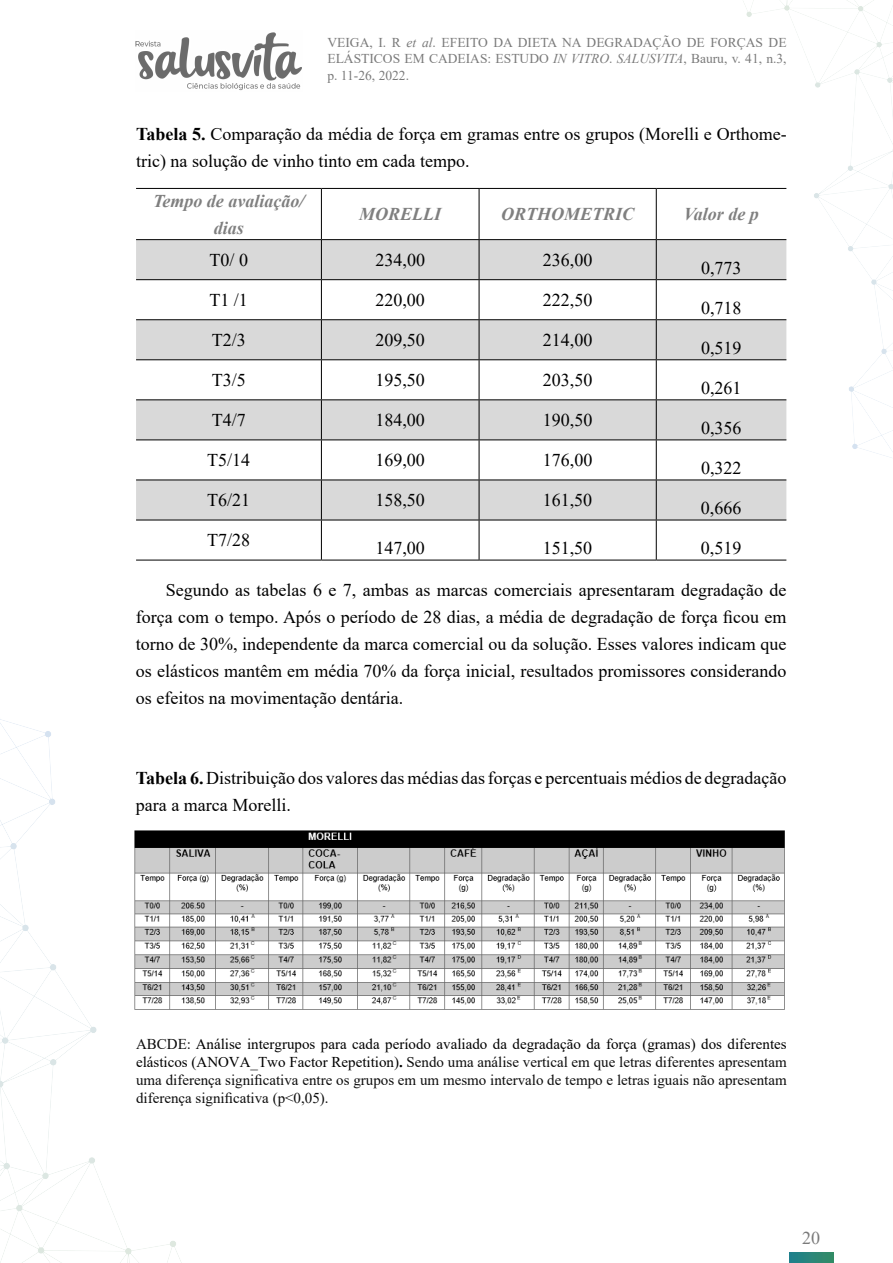
<style>
.page{position:relative;width:893px;height:1263px;background:#fff}
.page>*{position:absolute;margin:0;border:0;box-sizing:border-box;transform-origin:0 0}
.t1{font:18px/27px "Times New Roman";color:#000}
.t2{font:italic 700 18px/27px "Times New Roman";color:#7f7f7f;text-align:center}
.t3{font:18px "Times New Roman";color:#7a7a7a}
.t4{font:15px/18px "Times New Roman";color:#0d0d0d;text-align:justify}
.t5{font:13.5px/16.5px "Times New Roman";color:#7a7a7a;text-align:justify}
.s1{font-style:italic}
.s2{font-weight:700}
.s3{color:#000}
.s4{font-weight:700;color:#000}
</style>
<div class="page">
<img style="left:0;top:719px;width:182px;height:544px">
<img style="left:729px;top:0;width:164px;height:458px">
<img style="left:789px;top:1253px;width:44px;height:10px">
<img style="left:135px;top:32px;width:167px;height:59px">
<svg style="left:136px;top:240px;width:650px;height:280px;fill:#d9d9d9"></svg>
<hr style="left:136px;top:188px;width:185px;height:1px;background:#000">
<hr style="left:321px;top:188px;width:158px;height:1px;background:#000">
<hr style="left:321px;top:189px;width:1px;height:50px;background:#000">
<hr style="left:479px;top:188px;width:177px;height:1px;background:#000">
<hr style="left:479px;top:189px;width:1px;height:50px;background:#000">
<hr style="left:656px;top:188px;width:130px;height:1px;background:#000">
<hr style="left:656px;top:189px;width:1px;height:50px;background:#000">
<hr style="left:136px;top:239px;width:185px;height:1px;background:#000">
<hr style="left:321px;top:239px;width:158px;height:1px;background:#000">
<hr style="left:321px;top:240px;width:1px;height:39px;background:#000">
<hr style="left:479px;top:239px;width:177px;height:1px;background:#000">
<hr style="left:479px;top:240px;width:1px;height:39px;background:#000">
<hr style="left:656px;top:239px;width:130px;height:1px;background:#000">
<hr style="left:656px;top:240px;width:1px;height:39px;background:#000">
<hr style="left:136px;top:279px;width:185px;height:1px;background:#000">
<hr style="left:321px;top:279px;width:158px;height:1px;background:#000">
<hr style="left:321px;top:280px;width:1px;height:39px;background:#000">
<hr style="left:479px;top:279px;width:177px;height:1px;background:#000">
<hr style="left:479px;top:280px;width:1px;height:39px;background:#000">
<hr style="left:656px;top:279px;width:130px;height:1px;background:#000">
<hr style="left:656px;top:280px;width:1px;height:39px;background:#000">
<hr style="left:136px;top:319px;width:185px;height:1px;background:#000">
<hr style="left:321px;top:319px;width:158px;height:1px;background:#000">
<hr style="left:321px;top:320px;width:1px;height:39px;background:#000">
<hr style="left:479px;top:319px;width:177px;height:1px;background:#000">
<hr style="left:479px;top:320px;width:1px;height:39px;background:#000">
<hr style="left:656px;top:319px;width:130px;height:1px;background:#000">
<hr style="left:656px;top:320px;width:1px;height:39px;background:#000">
<hr style="left:136px;top:359px;width:185px;height:1px;background:#000">
<hr style="left:321px;top:359px;width:158px;height:1px;background:#000">
<hr style="left:321px;top:360px;width:1px;height:39px;background:#000">
<hr style="left:479px;top:359px;width:177px;height:1px;background:#000">
<hr style="left:479px;top:360px;width:1px;height:39px;background:#000">
<hr style="left:656px;top:359px;width:130px;height:1px;background:#000">
<hr style="left:656px;top:360px;width:1px;height:39px;background:#000">
<hr style="left:136px;top:399px;width:185px;height:1px;background:#000">
<hr style="left:321px;top:399px;width:158px;height:1px;background:#000">
<hr style="left:321px;top:400px;width:1px;height:39px;background:#000">
<hr style="left:479px;top:399px;width:177px;height:1px;background:#000">
<hr style="left:479px;top:400px;width:1px;height:39px;background:#000">
<hr style="left:656px;top:399px;width:130px;height:1px;background:#000">
<hr style="left:656px;top:400px;width:1px;height:39px;background:#000">
<hr style="left:136px;top:439px;width:185px;height:1px;background:#000">
<hr style="left:321px;top:439px;width:158px;height:1px;background:#000">
<hr style="left:321px;top:440px;width:1px;height:40px;background:#000">
<hr style="left:479px;top:439px;width:177px;height:1px;background:#000">
<hr style="left:479px;top:440px;width:1px;height:40px;background:#000">
<hr style="left:656px;top:439px;width:130px;height:1px;background:#000">
<hr style="left:656px;top:440px;width:1px;height:40px;background:#000">
<hr style="left:136px;top:480px;width:185px;height:1px;background:#000">
<hr style="left:321px;top:480px;width:158px;height:1px;background:#000">
<hr style="left:321px;top:480px;width:1px;height:40px;background:#000">
<hr style="left:479px;top:480px;width:177px;height:1px;background:#000">
<hr style="left:479px;top:480px;width:1px;height:40px;background:#000">
<hr style="left:656px;top:480px;width:130px;height:1px;background:#000">
<hr style="left:656px;top:480px;width:1px;height:40px;background:#000">
<hr style="left:136px;top:520px;width:185px;height:1px;background:#000">
<hr style="left:321px;top:520px;width:158px;height:1px;background:#000">
<hr style="left:321px;top:520px;width:1px;height:40px;background:#000">
<hr style="left:479px;top:520px;width:177px;height:1px;background:#000">
<hr style="left:479px;top:520px;width:1px;height:40px;background:#000">
<hr style="left:656px;top:520px;width:130px;height:1px;background:#000">
<hr style="left:656px;top:520px;width:1px;height:40px;background:#000">
<hr style="left:136px;top:560px;width:185px;height:1px;background:#000">
<hr style="left:321px;top:560px;width:158px;height:1px;background:#000">
<hr style="left:479px;top:560px;width:177px;height:1px;background:#000">
<hr style="left:656px;top:560px;width:130px;height:1px;background:#000">
<img style="left:134px;top:829px;width:651px;height:182px">
<p class="t5" style="left:327px;top:33px;width:461px">VEIGA, I. R <span class="s1">et al</span>. EFEITO DA DIETA NA DEGRADAÇÃO DE FORÇAS DE ELÁSTICOS EM CADEIAS: ESTUDO <span class="s1">IN VITRO</span>. <span class="s1">SALUSVITA</span>, Bauru, v. 41, n.3, p. 11-26, 2022.</p>
<p class="t1" style="left:136px;top:120px;width:652px"><span class="s2">Tabela 5.</span> Comparação da média de força em gramas entre os grupos (Morelli e Orthome&shy;tric) na solução de vinho tinto em cada tempo.</p>
<p class="t2" style="left:153px;top:187px;width:153px">Tempo de avaliação/ dias</p>
<p class="t2" style="left:359px;top:200px;width:84px">MORELLI</p>
<p class="t2" style="left:501px;top:200px;width:135px">ORTHOMETRIC</p>
<p class="t2" style="left:684px;top:200px;width:77px">Valor de p</p>
<p class="t1" style="left:209px;top:246px;width:40px">T0/ 0</p>
<p class="t1" style="left:375px;top:246px;width:51px">234,00</p>
<p class="t1" style="left:543px;top:246px;width:51px">236,00</p>
<p class="t1" style="left:209px;top:286px;width:40px">T1 /1</p>
<p class="t1" style="left:375px;top:286px;width:51px">220,00</p>
<p class="t1" style="left:543px;top:286px;width:51px">222,50</p>
<p class="t1" style="left:212px;top:326px;width:36px">T2/3</p>
<p class="t1" style="left:375px;top:326px;width:51px">209,50</p>
<p class="t1" style="left:543px;top:326px;width:51px">214,00</p>
<p class="t1" style="left:212px;top:366px;width:36px">T3/5</p>
<p class="t1" style="left:375px;top:366px;width:51px">195,50</p>
<p class="t1" style="left:543px;top:366px;width:51px">203,50</p>
<p class="t1" style="left:212px;top:406px;width:36px">T4/7</p>
<p class="t1" style="left:375px;top:406px;width:51px">184,00</p>
<p class="t1" style="left:543px;top:406px;width:51px">190,50</p>
<p class="t1" style="left:207px;top:446px;width:45px">T5/14</p>
<p class="t1" style="left:375px;top:446px;width:51px">169,00</p>
<p class="t1" style="left:543px;top:446px;width:51px">176,00</p>
<p class="t1" style="left:207px;top:486px;width:45px">T6/21</p>
<p class="t1" style="left:375px;top:486px;width:51px">158,50</p>
<p class="t1" style="left:543px;top:486px;width:51px">161,50</p>
<p class="t1" style="left:701px;top:254px;width:42px">0,773</p>
<p class="t1" style="left:701px;top:294px;width:42px">0,718</p>
<p class="t1" style="left:701px;top:334px;width:42px">0,519</p>
<p class="t1" style="left:701px;top:374px;width:42px">0,261</p>
<p class="t1" style="left:701px;top:414px;width:42px">0,356</p>
<p class="t1" style="left:701px;top:454px;width:42px">0,322</p>
<p class="t1" style="left:701px;top:494px;width:42px">0,666</p>
<p class="t1" style="left:207px;top:526px;width:45px">T7/28</p>
<p class="t1" style="left:375px;top:534px;width:51px">147,00</p>
<p class="t1" style="left:543px;top:534px;width:51px">151,50</p>
<p class="t1" style="left:701px;top:534px;width:42px">0,519</p>
<p class="t1" style="left:136px;top:576px;width:652px;text-align:justify;text-indent:30px">Segundo as tabelas 6 e 7, ambas as marcas comerciais apresentaram degradação de força com o tempo. Após o período de 28 dias, a média de degradação de força ficou em torno de 30%, independente da marca comercial ou da solução. Esses valores indicam que os elásticos mantêm em média 70% da força inicial, resultados promissores considerando os efeitos na movimentação dentária.</p>
<p class="t1" style="left:136px;top:764px;width:652px"><span class="s2">Tabela 6.</span> Distribuição dos valores das médias das forças e percentuais médios de degradação para a marca Morelli.</p>
<p class="t4" style="left:136px;top:1034px;width:652px">ABCDE: <span class="s3">Análise intergrupos para cada período avaliado da degradação da força (gramas) dos diferentes elásticos (ANOVA_Two Factor Repetition)</span><span class="s4">.</span> Sendo uma análise vertical em que letras diferentes apresentam uma diferença significativa entre os grupos em um mesmo intervalo de tempo e letras iguais não apresentam diferença significativa (p&lt;0,05).</p>
<p class="t3" style="left:802px;top:1226px;width:19px">20</p>
</div>
